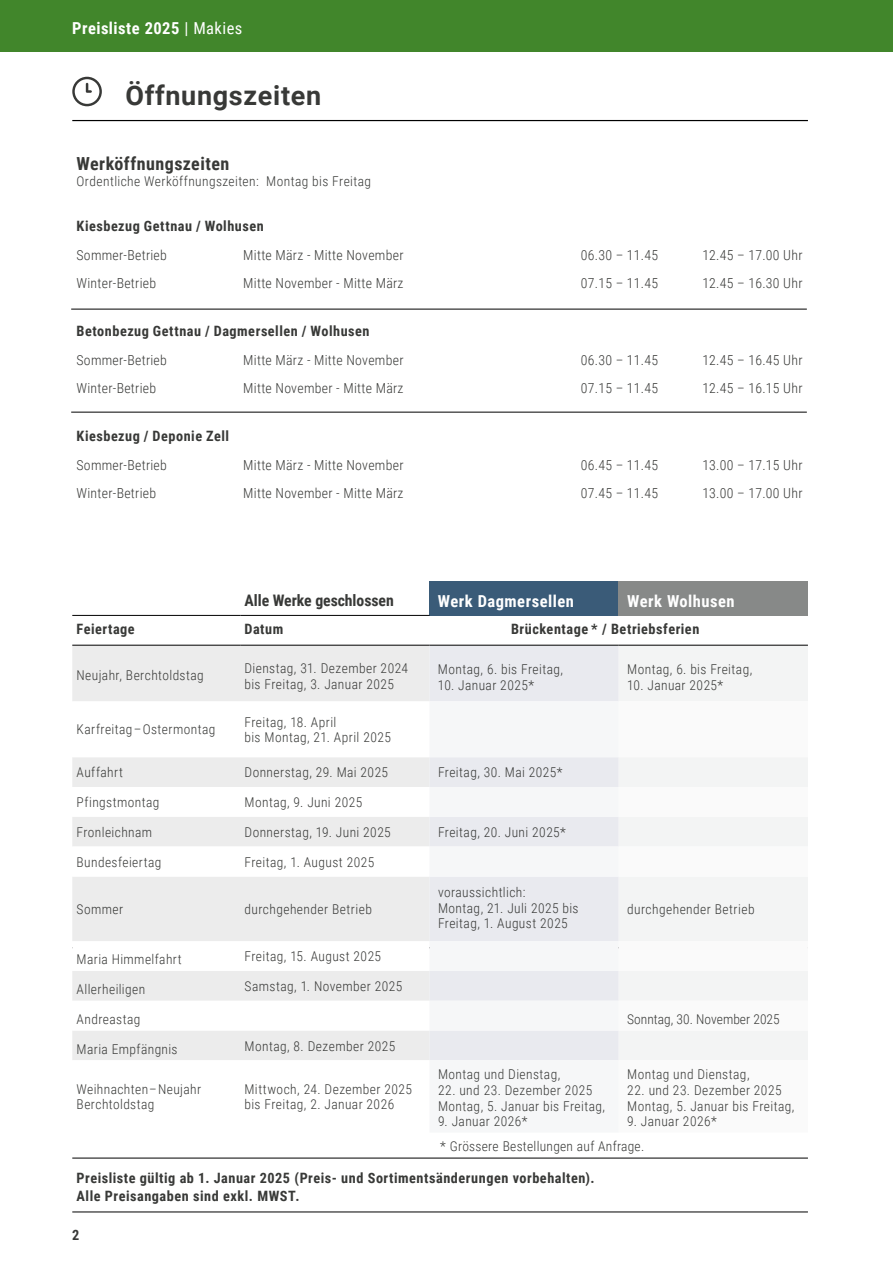
<style>
.page{position:relative;width:893px;height:1263px;background:#fff}
.page>*{position:absolute;margin:0;border:0;box-sizing:border-box;transform-origin:0 0}
.t1{font:700 27px "Roboto";letter-spacing:.025em;color:#383937}
.t2{font:700 18px "Roboto Condensed";letter-spacing:.025em;color:#383937}
.t3{font:700 16.5px "Roboto Condensed";letter-spacing:.03em;color:#fff}
.t4{font:700 15.9px "Roboto Condensed";letter-spacing:-.005em;color:#383937}
.t5{font:700 14.25px/18px "Roboto Condensed";letter-spacing:.035em;color:#383937}
.t6{font:300 13.8px "Roboto Condensed";letter-spacing:.02em;color:#383937}
.t7{font:300 13.5px/15.8px "Roboto Condensed";letter-spacing:.03em;color:#383937}
.t8{font:300 13.5px "Roboto Condensed";color:#383937}
.s1{font-weight:400}
.s2{font-size:13.5px}
</style>
<div class="page">
<div style="left:0;top:0;width:893px;height:51px;background:#41862b"></div>
<hr style="left:892px;top:0;width:1px;height:1263px;background:#41862b">
<hr style="left:72px;top:120px;width:736px;height:1px;background:#000">
<hr style="left:72px;top:1211px;width:736px;height:1px;background:#000">
<hr style="left:72px;top:1158px;width:736px;height:1px;background:#000">
<svg style="left:72px;top:77px;width:30px;height:29px"></svg>
<hr style="left:71px;top:309px;width:736px;height:1px;background:#000">
<hr style="left:71px;top:412px;width:736px;height:1px;background:#000">
<svg style="left:72px;top:614px;width:736px;height:31px"></svg>
<div style="left:429px;top:581px;width:190px;height:34px;background:#3a5b78"></div>
<div style="left:619px;top:581px;width:189px;height:34px;background:#878988"></div>
<div style="left:72px;top:646px;width:357px;height:55px;background:#ececec"></div>
<div style="left:429px;top:646px;width:190px;height:55px;background:#e9eaef"></div>
<div style="left:619px;top:646px;width:189px;height:55px;background:#f3f4f4"></div>
<svg style="left:72px;top:757px;width:357px;height:303px;fill:#ececec"></svg>
<svg style="left:429px;top:757px;width:190px;height:303px;fill:#e9eaef"></svg>
<div style="left:619px;top:758px;width:189px;height:302px;background:#f3f4f4"></div>
<hr style="left:429px;top:645px;width:190px;height:1px;background:#000">
<hr style="left:619px;top:645px;width:189px;height:1px;background:#000">
<hr style="left:72px;top:615px;width:168px;height:1px;background:#000">
<hr style="left:240px;top:615px;width:189px;height:1px;background:#000">
<hr style="left:72px;top:645px;width:168px;height:1px;background:#000">
<hr style="left:240px;top:645px;width:189px;height:1px;background:#000">
<p class="t3" style="left:72px;top:17px;width:172px">Preisliste 2025 <span class="s1">| Makies</span></p>
<h1 class="t1" style="left:125px;top:76px;width:197px">Öffnungszeiten</h1>
<h2 class="t2" style="left:77px;top:151px;width:154px">Werköffnungszeiten</h2>
<p class="t7" style="left:77px;top:173px;width:296px">Ordentliche Werköffnungszeiten: Montag bis Freitag</p>
<p class="t5" style="left:77px;top:216px;width:189px">Kiesbezug Gettnau / Wolhusen</p>
<p class="t6" style="left:77px;top:245px;width:92px">Sommer-Betrieb</p>
<p class="t6" style="left:243px;top:245px;width:162px">Mitte März - Mitte November</p>
<p class="t6" style="left:581px;top:245px;width:79px">06.30 <span class="s2">–</span> 11.45</p>
<p class="t6" style="left:702px;top:245px;width:102px">12.45 <span class="s2">–</span> 17.00 Uhr</p>
<p class="t6" style="left:77px;top:274px;width:81px">Winter-Betrieb</p>
<p class="t6" style="left:243px;top:274px;width:162px">Mitte November - Mitte März</p>
<p class="t6" style="left:581px;top:274px;width:79px">07.15 <span class="s2">–</span> 11.45</p>
<p class="t6" style="left:702px;top:274px;width:102px">12.45 <span class="s2">–</span> 16.30 Uhr</p>
<p class="t5" style="left:77px;top:321px;width:295px">Betonbezug Gettnau / Dagmersellen / Wolhusen</p>
<p class="t6" style="left:77px;top:350px;width:92px">Sommer-Betrieb</p>
<p class="t6" style="left:243px;top:350px;width:162px">Mitte März - Mitte November</p>
<p class="t6" style="left:581px;top:350px;width:79px">06.30 <span class="s2">–</span> 11.45</p>
<p class="t6" style="left:702px;top:350px;width:102px">12.45 <span class="s2">–</span> 16.45 Uhr</p>
<p class="t6" style="left:77px;top:379px;width:81px">Winter-Betrieb</p>
<p class="t6" style="left:243px;top:379px;width:162px">Mitte November - Mitte März</p>
<p class="t6" style="left:581px;top:379px;width:79px">07.15 <span class="s2">–</span> 11.45</p>
<p class="t6" style="left:702px;top:379px;width:102px">12.45 <span class="s2">–</span> 16.15 Uhr</p>
<p class="t5" style="left:77px;top:426px;width:154px">Kiesbezug / Deponie Zell</p>
<p class="t6" style="left:77px;top:455px;width:92px">Sommer-Betrieb</p>
<p class="t6" style="left:243px;top:455px;width:162px">Mitte März - Mitte November</p>
<p class="t6" style="left:581px;top:455px;width:79px">06.45 <span class="s2">–</span> 11.45</p>
<p class="t6" style="left:702px;top:455px;width:102px">13.00 <span class="s2">–</span> 17.15 Uhr</p>
<p class="t6" style="left:77px;top:484px;width:81px">Winter-Betrieb</p>
<p class="t6" style="left:243px;top:484px;width:162px">Mitte November - Mitte März</p>
<p class="t6" style="left:581px;top:484px;width:79px">07.45 <span class="s2">–</span> 11.45</p>
<p class="t6" style="left:702px;top:484px;width:102px">13.00 <span class="s2">–</span> 17.00 Uhr</p>
<p class="t4" style="left:244px;top:589px;width:151px">Alle Werke geschlossen</p>
<p class="t3" style="left:438px;top:589px;width:137px">Werk Dagmersellen</p>
<p class="t3" style="left:627px;top:589px;width:109px">Werk Wolhusen</p>
<p class="t5" style="left:77px;top:619px;width:60px">Feiertage</p>
<p class="t5" style="left:244px;top:619px;width:40px">Datum</p>
<p class="t5" style="left:511px;top:619px;width:190px">Brückentage * / Betriebsferien</p>
<p class="t7" style="left:77px;top:667px;width:129px">Neujahr, Berchtoldstag</p>
<p class="t7" style="left:244px;top:660px;width:165px">Dienstag, 31. Dezember 2024 bis Freitag, 3. Januar 2025</p>
<p class="t7" style="left:438px;top:661px;width:127px">Montag, 6. bis Freitag,</p>
<p class="t7" style="left:627px;top:661px;width:127px">Montag, 6. bis Freitag,</p>
<p class="t7" style="left:627px;top:676px;width:98px">10. Januar 2025*</p>
<p class="t7" style="left:438px;top:676px;width:98px">10. Januar 2025*</p>
<p class="t7" style="left:77px;top:721px;width:140px">Karfreitag–Ostermontag</p>
<p class="t7" style="left:245px;top:713px;width:148px">Freitag, 18. April<br>bis Montag, 21. April 2025</p>
<p class="t7" style="left:77px;top:764px;width:48px">Auffahrt</p>
<p class="t7" style="left:245px;top:764px;width:145px">Donnerstag, 29. Mai 2025</p>
<p class="t7" style="left:438px;top:764px;width:126px">Freitag, 30. Mai 2025*</p>
<p class="t7" style="left:77px;top:794px;width:84px">Pfingstmontag</p>
<p class="t7" style="left:245px;top:794px;width:119px">Montag, 9. Juni 2025</p>
<p class="t7" style="left:77px;top:824px;width:77px">Fronleichnam</p>
<p class="t7" style="left:245px;top:824px;width:148px">Donnerstag, 19. Juni 2025</p>
<p class="t7" style="left:438px;top:824px;width:129px">Freitag, 20. Juni 2025*</p>
<p class="t7" style="left:77px;top:853px;width:86px">Bundesfeiertag</p>
<p class="t7" style="left:245px;top:853px;width:131px">Freitag, 1. August 2025</p>
<p class="t7" style="left:77px;top:901px;width:48px">Sommer</p>
<p class="t7" style="left:245px;top:901px;width:129px">durchgehender Betrieb</p>
<p class="t7" style="left:438px;top:884px;width:142px">voraussichtlich:<br>Montag, 21. Juli 2025 bis<br>Freitag, 1. August 2025</p>
<p class="t7" style="left:627px;top:901px;width:129px">durchgehender Betrieb</p>
<p class="t7" style="left:77px;top:951px;width:107px">Maria Himmelfahrt</p>
<p class="t7" style="left:245px;top:948px;width:138px">Freitag, 15. August 2025</p>
<p class="t7" style="left:77px;top:981px;width:70px">Allerheiligen</p>
<p class="t7" style="left:245px;top:978px;width:159px">Samstag, 1. November 2025</p>
<p class="t7" style="left:77px;top:1010px;width:65px">Andreastag</p>
<p class="t8" style="left:627px;top:1009px;width:154px">Sonntag, 30. November 2025</p>
<p class="t7" style="left:77px;top:1040px;width:103px">Maria Empfängnis</p>
<p class="t7" style="left:245px;top:1037px;width:152px">Montag, 8. Dezember 2025</p>
<p class="t7" style="left:77px;top:1080px;width:126px">Weihnachten–Neujahr<br>Berchtoldstag</p>
<p class="t7" style="left:245px;top:1080px;width:169px">Mittwoch, 24. Dezember 2025 bis Freitag, 2. Januar 2026</p>
<p class="t7" style="left:438px;top:1066px;width:124px">Montag und Dienstag,</p>
<p class="t7" style="left:438px;top:1081px;width:169px">22. und 23. Dezember 2025<br>Montag, 5. Januar bis Freitag,</p>
<p class="t7" style="left:438px;top:1113px;width:91px">9. Januar 2026*</p>
<p class="t7" style="left:627px;top:1066px;width:124px">Montag und Dienstag,</p>
<p class="t7" style="left:627px;top:1081px;width:169px">22. und 23. Dezember 2025<br>Montag, 5. Januar bis Freitag,</p>
<p class="t7" style="left:440px;top:1108px;width:278px;line-height:24.8px;text-indent:187px">9. Januar 2026* * Grössere Bestellungen auf Anfrage.</p>
<p class="t5" style="left:77px;top:1168px;width:519px">Preisliste gültig ab 1. Januar 2025 (Preis- und Sortimentsänderungen vorbehalten).<br>Alle Preisangaben sind exkl. MWST.</p>
<p class="t5" style="left:72px;top:1225px;width:9px">2</p>
</div>
